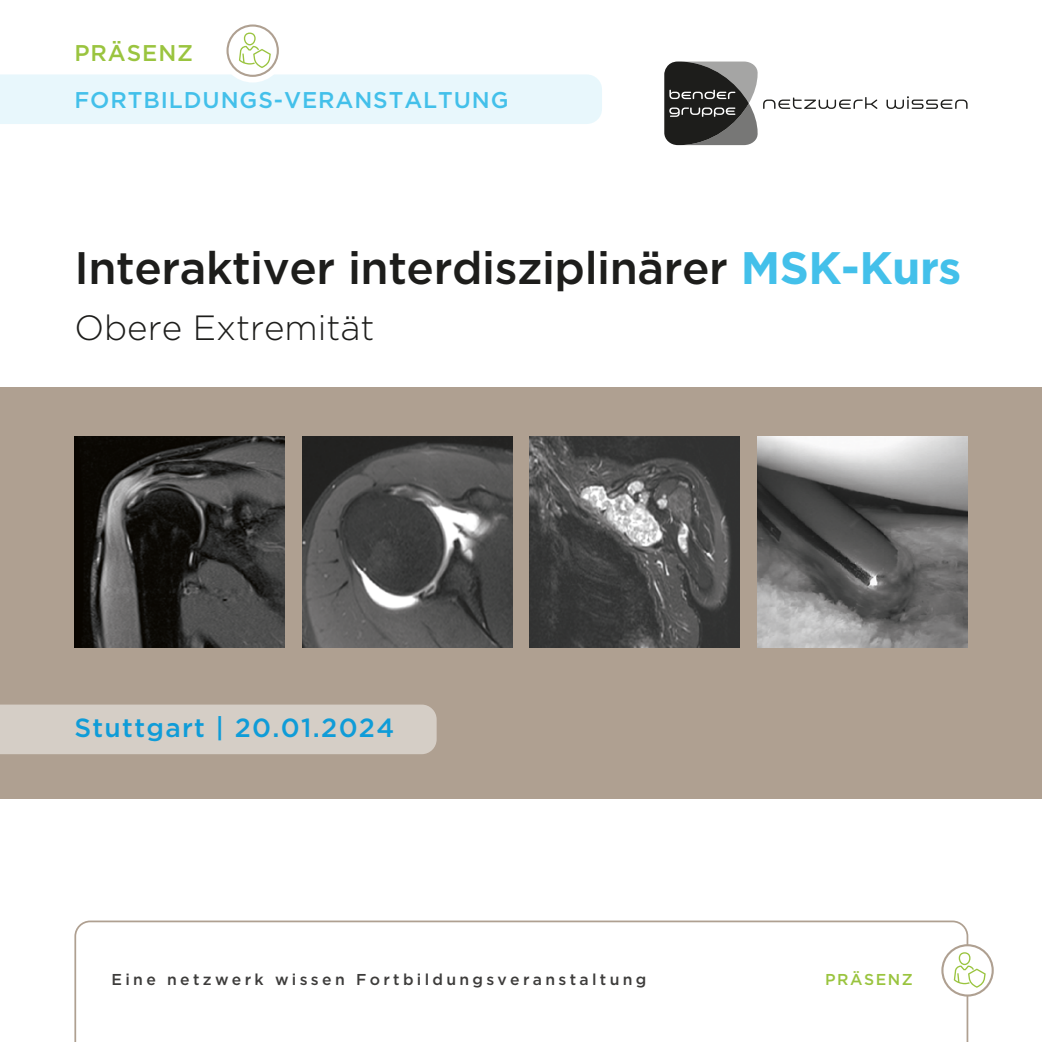
<style>
.page{position:relative;width:1042px;height:1042px;background:#fff}
.page>*{position:absolute;margin:0;border:0;box-sizing:border-box;transform-origin:0 0}
.t1{font:500 45.5px "Gotham";letter-spacing:-.01em;color:#1d1d1b}
.t2{font:300 35px "Gotham";color:#1d1d1b}
.t3{font:500 26.25px "Gotham";letter-spacing:.05em;color:#0f9cd8}
.t4{font:500 22.75px "Gotham";letter-spacing:.04em;color:#43c0ea}
.t5{font:500 22.75px "Gotham";letter-spacing:.04em;color:#9ac43f}
.t6{font:500 15.75px "Gotham";letter-spacing:.21em;color:#3d3c3b}
.t7{font:500 15.75px "Gotham";letter-spacing:.1em;color:#9ac43f}
.s1{font-weight:700;color:#43c0ea}
</style>
<div class="page">
<div style="left:0;top:387px;width:1042px;height:412px;background:#afa091"></div>
<div style="left:0;top:704px;width:437px;height:50px;background:#d5cec6"></div>
<img style="left:74px;top:437px;width:210px;height:210px">
<img style="left:302px;top:437px;width:210px;height:210px">
<img style="left:530px;top:437px;width:210px;height:210px">
<img style="left:757px;top:437px;width:210px;height:210px">
<div style="left:0;top:74px;width:602px;height:50px;background:#e8f7fc"></div>
<div style="left:221px;top:19px;width:63px;height:63px;background:#fff;border-radius:50%"></div>
<svg style="left:763px;top:97px;width:114px;height:12px"></svg>
<svg style="left:886px;top:96px;width:81px;height:13px"></svg>
<svg style="left:664px;top:62px;width:93px;height:83px;background:#515150"></svg>
<div style="left:703px;top:109px;width:8px;height:5px;background:#1d1d1b;border-radius:2px"></div>
<svg style="left:74px;top:920px;width:894px;height:122px"></svg>
<svg style="left:227px;top:26px;width:51px;height:50px"></svg>
<div style="left:226px;top:24px;width:53px;height:53px;border:2px solid #afa091;border-radius:50%"></div>
<svg style="left:239px;top:33px;width:32px;height:35px"></svg>
<svg style="left:942px;top:945px;width:50px;height:50px"></svg>
<div style="left:941px;top:944px;width:53px;height:52px;border:2px solid #afa091;border-radius:50%"></div>
<svg style="left:954px;top:952px;width:31px;height:36px"></svg>
<h3 class="t5" style="left:74px;top:38px;width:120px">PRÄSENZ</h3>
<h3 class="t4" style="left:74px;top:85px;width:436px">FORTBILDUNGS-VERANSTALTUNG</h3>
<h1 class="t1" style="left:74px;top:238px;width:888px">Interaktiver interdisziplinärer <span class="s1">MSK-Kurs</span></h1>
<h2 class="t2" style="left:74px;top:306px;width:302px">Obere Extremität</h2>
<h3 class="t3" style="left:74px;top:711px;width:321px">Stuttgart | 20.01.2024</h3>
<p class="t6" style="left:112px;top:969px;width:536px">Eine netzwerk wissen Fortbildungsveranstaltung</p>
<p class="t7" style="left:825px;top:969px;width:89px">PRÄSENZ</p>
</div>
